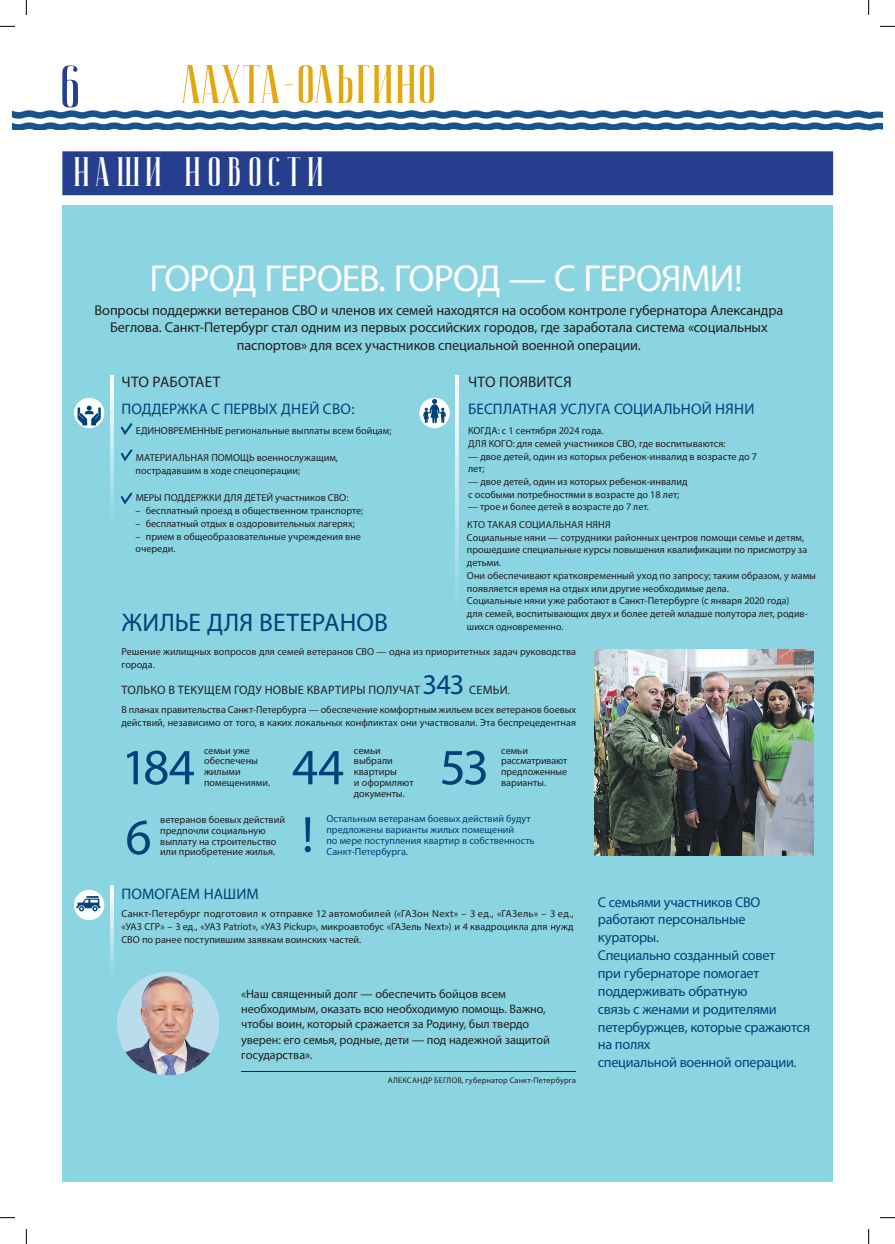
<style>
.page{position:relative;width:895px;height:1244px;background:#fff}
.page>*{position:absolute;margin:0;border:0;box-sizing:border-box;transform-origin:0 0}
.t1{font:60px "JOURNALISM";color:#253f8e}
.t2{font:54px "JOURNALISM";color:#e5a710}
.t3{font:51px "Myriad Pro";letter-spacing:-.035em;color:#004279}
.t4{font:41px "JOURNALISM";letter-spacing:.14em;color:#fff}
.t5{font:37.7px "Myriad Pro";letter-spacing:-.025em;color:#fff}
.t6{font:28.6px "Myriad Pro";color:#004279}
.t7{font:25.5px "Myriad Pro";letter-spacing:.005em;color:#004279}
.t8{font:15.3px "Myriad Pro";letter-spacing:.005em;color:#004279}
.t9{font:15.3px "Myriad Pro";letter-spacing:.005em;color:#231f20}
.t10{font:14.3px/17.8px "Myriad Pro";letter-spacing:-.01em;color:#231f20;text-align:center}
.t11{font:14.3px/17.8px "Myriad Pro";letter-spacing:-.02em;color:#004279}
.t12{font:12.2px/15.3px "Myriad Pro";letter-spacing:-.005em;color:#231f20}
.t13{font:12.2px "Myriad Pro";letter-spacing:.02em;color:#231f20}
.t14{font:10.2px/12.7px "Myriad Pro";color:#231f20}
.t15{font:10.2px/10.7px "Myriad Pro";color:#004279}
.t16{font:10px "Myriad Pro";color:#231f20}
.t17{font:8.2px "Myriad Pro";letter-spacing:.02em;color:#231f20}
.s1{font-size:10.2px}
</style>
<div class="page">
<div style="left:62px;top:151px;width:771px;height:44px;background:#253f8e"></div>
<img style="left:12px;top:111px;width:870px;height:19px">
<div style="left:62px;top:205px;width:770px;height:976px;background:#8bd4e2"></div>
<svg style="left:110px;top:375px;width:4px;height:137px"></svg>
<svg style="left:110px;top:885px;width:4px;height:85px"></svg>
<svg style="left:455px;top:376px;width:4px;height:220px"></svg>
<div style="left:117px;top:971px;width:102px;height:104px;background:#b9dded;border-radius:50%"></div>
<img style="left:126px;top:976px;width:84px;height:99px">
<hr style="left:241px;top:1070px;width:335px;height:1px;background:#231f20">
<img style="left:595px;top:649px;width:218px;height:206px">
<div style="left:74px;top:398px;width:30px;height:30px;background:#fff;border-radius:50%"></div>
<div style="left:74px;top:889px;width:30px;height:31px;background:#fff;border-radius:50%"></div>
<div style="left:419px;top:398px;width:31px;height:30px;background:#fff;border-radius:50%"></div>
<svg style="left:423px;top:399px;width:23px;height:24px"></svg>
<svg style="left:76px;top:896px;width:24px;height:15px"></svg>
<svg style="left:78px;top:405px;width:23px;height:20px"></svg>
<svg style="left:121px;top:423px;width:11px;height:12px"></svg>
<svg style="left:121px;top:449px;width:11px;height:12px"></svg>
<svg style="left:121px;top:492px;width:11px;height:12px"></svg>
<svg style="left:0;top:26px;width:15px;height:1px"></svg>
<svg style="left:880px;top:26px;width:15px;height:1px"></svg>
<svg style="left:0;top:1217px;width:15px;height:1px"></svg>
<svg style="left:880px;top:1217px;width:15px;height:1px"></svg>
<svg style="left:26px;top:0;width:1px;height:15px"></svg>
<svg style="left:26px;top:1229px;width:1px;height:14px"></svg>
<svg style="left:868px;top:0;width:1px;height:15px"></svg>
<svg style="left:868px;top:1229px;width:1px;height:14px"></svg>
<h1 class="t1" style="left:62px;top:52px;width:21px">6</h1>
<h2 class="t2" style="left:183px;top:53px;width:256px">Лахта-Ольгино</h2>
<h3 class="t4" style="left:74px;top:148px;width:253px">НАШи новости</h3>
<h3 class="t5" style="left:149px;top:254px;width:594px">ГОРОД ГЕРОЕВ. ГОРОД — С ГЕРОЯМИ!</h3>
<p class="t10" style="left:95px;top:300px;width:690px">Вопросы поддержки ветеранов СВО и членов их семей находятся на особом контроле губернатора Александра<br>Беглова. Санкт-Петербург стал одним из первых российских городов, где заработала система «социальных паспортов» для всех участников специальной военной операции.</p>
<h3 class="t9" style="left:122px;top:373px;width:100px">ЧТО РАБОТАЕТ</h3>
<h3 class="t9" style="left:468px;top:373px;width:105px">ЧТО ПОЯВИТСЯ</h3>
<h3 class="t8" style="left:468px;top:399px;width:288px">БЕСПЛАТНАЯ УСЛУГА СОЦИАЛЬНОЙ НЯНИ</h3>
<h3 class="t8" style="left:122px;top:399px;width:234px">ПОДДЕРЖКА С ПЕРВЫХ ДНЕЙ СВО:</h3>
<p class="t14" style="left:136px;top:424px;width:257px">ЕДИНОВРЕМЕННЫЕ региональные выплаты всем бойцам;</p>
<p class="t14" style="left:136px;top:451px;width:204px">МАТЕРИАЛЬНАЯ ПОМОЩЬ военнослужащим, пострадавшим в ходе спецоперации;</p>
<p class="t14" style="left:136px;top:491px;width:214px">МЕРЫ ПОДДЕРЖКИ ДЛЯ ДЕТЕЙ участников СВО:</p>
<p class="t14" style="left:136px;top:504px;width:229px">– бесплатный проезд в общественном транспорте;</p>
<p class="t14" style="left:136px;top:517px;width:221px">– бесплатный отдых в оздоровительных лагерях;</p>
<p class="t14" style="left:136px;top:529px;width:227px">– прием в общеобразовательные учреждения вне очереди.</p>
<p class="t14" style="left:468px;top:424px;width:259px">КОГДА: с 1 сентября 2024 года.<br>ДЛЯ КОГО: для семей участников СВО, где воспитываются:</p>
<p class="t14" style="left:468px;top:449px;width:290px">— двое детей, один из которых ребенок-инвалид в возрасте до 7 лет;</p>
<p class="t14" style="left:468px;top:475px;width:221px">— двое детей, один из которых ребенок-инвалид с особыми потребностями в возрасте до 18 лет;</p>
<p class="t16" style="left:468px;top:501px;width:182px">— трое и более детей в возрасте до 7 лет.</p>
<p class="t14" style="left:467px;top:518px;width:350px">КТО ТАКАЯ СОЦИАЛЬНАЯ НЯНЯ<br>Социальные няни — сотрудники районных центров помощи семье и детям, прошедшие специальные курсы повышения квалификации по присмотру за детьми.<br>Они обеспечивают кратковременный уход по запросу; таким образом, у мамы появляется время на отдых или другие необходимые дела.<br>Социальные няни уже работают в Санкт-Петербурге (с января 2020 года)<br>для семей, воспитывающих двух и более детей младше полутора лет, родив-</p>
<p class="t16" style="left:467px;top:620px;width:98px">шихся одновременно.</p>
<p class="t14" style="left:121px;top:645px;width:456px">Решение жилищных вопросов для семей ветеранов СВО — одна из приоритетных задач руководства города.</p>
<p class="t13" style="left:122px;top:682px;width:300px">ТОЛЬКО В ТЕКУЩЕМ ГОДУ НОВЫЕ КВАРТИРЫ ПОЛУЧАТ</p>
<h3 class="t6" style="left:422px;top:667px;width:44px">343</h3>
<p class="t12" style="left:469px;top:682px;width:42px">СЕМЬИ<span class="s1">.</span></p>
<p class="t14" style="left:121px;top:703px;width:456px">В планах правительства Санкт-Петербурга — обеспечение комфортным жильем всех ветеранов боевых действий, независимо от того, в каких локальных конфликтах они участвовали. Эта беспрецедентная</p>
<h3 class="t7" style="left:122px;top:607px;width:268px">ЖИЛЬЕ ДЛЯ ВЕТЕРАНОВ</h3>
<p class="t14" style="left:204px;top:744px;width:68px;line-height:10.7px">семьи уже обеспечены жилыми помещениями.</p>
<p class="t14" style="left:354px;top:744px;width:61px;line-height:10.7px">семьи выбрали квартиры<br>и оформляют документы.</p>
<p class="t14" style="left:501px;top:744px;width:68px;line-height:10.7px">семьи рассматривают предложенные варианты.</p>
<p class="t14" style="left:160px;top:814px;width:126px;line-height:10.7px">ветеранов боевых действий предпочли социальную выплату на строительство или приобретение жилья.</p>
<p class="t15" style="left:326px;top:813px;width:210px">Остальным ветеранам боевых действий будут предложены варианты жилых помещений<br>по мере поступления квартир в собственность</p>
<h3 class="t3" style="left:121px;top:735px;width:75px">184</h3>
<h3 class="t3" style="left:292px;top:735px;width:54px">44</h3>
<h3 class="t3" style="left:440px;top:735px;width:51px">53</h3>
<h3 class="t3" style="left:125px;top:805px;width:28px">6</h3>
<h3 class="t3" style="left:302px;top:803px;width:13px">!</h3>
<p class="t15" style="left:326px;top:846px;width:83px">Санкт-Петербурга.</p>
<h3 class="t8" style="left:122px;top:884px;width:139px">ПОМОГАЕМ НАШИМ</h3>
<p class="t14" style="left:121px;top:907px;width:454px;text-align:justify">Санкт-Петербург подготовил к отправке 12 автомобилей («ГАЗон Next» – 3 ед., «ГАЗель» – 3 ед., «УАЗ СГР» – 3 ед., «УАЗ Patriot», «УАЗ Pickup», микроавтобус «ГАЗель Next») и 4 квадроцикла для нужд СВО по ранее поступившим заявкам воинских частей.</p>
<p class="t12" style="left:241px;top:985px;width:310px">«Наш священный долг — обеспечить бойцов всем необходимым, оказать всю необходимую помощь. Важно, чтобы воин, который сражается за Родину, был твердо уверен: его семья, родные, дети — под надежной защитой государст ва».</p>
<p class="t17" style="left:388px;top:1075px;width:190px">АЛЕКСАНДР БЕГЛОВ, губернатор Санкт-Петербурга</p>
<p class="t11" style="left:598px;top:892px;width:214px">С семьями участников СВО работают персональные кураторы.<br>Специально созданный совет<br>при губернаторе помогает поддерживать обратную<br>связь с женами и родителями петербуржцев, которые сражаются на полях<br>специальной военной опера ции.</p>
</div>
